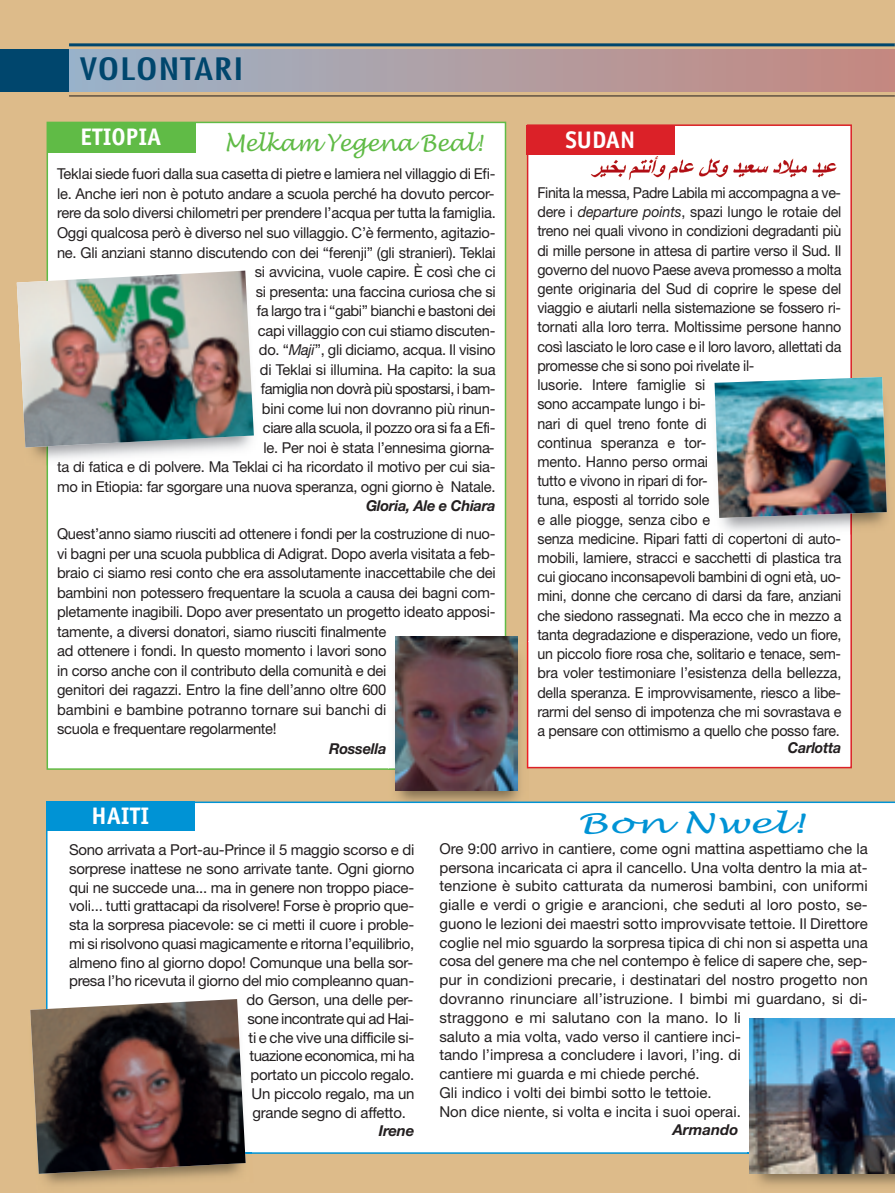
<style>
.page{position:relative;width:895px;height:1193px;background:#fff}
.page>*{position:absolute;margin:0;border:0;box-sizing:border-box;transform-origin:0 0}
.t1{font:condensed 30px "Futura";letter-spacing:.02em;color:#00466d;scale:1.5 1}
.t2{font:italic 27px "Lucida Handwriting";color:#0093d5;scale:1.5 1}
.t3{font:700 24px "Officina Sans";color:#fff}
.t4{font:italic 22.5px "Lucida Handwriting";letter-spacing:-.02em;color:#60bb46}
.t5{font:15px/19.5px "Helvetica Neue";letter-spacing:-.015em;color:#231f20}
.t6{font:15px/19.2px "Helvetica Neue";letter-spacing:-.015em;color:#231f20;scale:.95 1}
.t7{font:italic 700 15px "Helvetica Neue";letter-spacing:-.015em;color:#231f20}
.t8{font:15px "Helvetica Neue";letter-spacing:-.035em;color:#231f20}
.t9{font:italic 700 15px "Helvetica Neue";letter-spacing:-.015em;color:#231f20;scale:.95 1}
.s1{font-style:italic}
</style>
<div class="page">
<div style="left:0;top:0;width:894px;height:1192px;background:#ddbb8a"></div>
<div style="left:528px;top:126px;width:322px;height:640px;background:#fff"></div>
<div style="left:527px;top:124px;width:324px;height:644px;border:2px solid #db2128"></div>
<img style="left:591px;top:142px;width:246px;height:38px">
<div style="left:69px;top:49px;width:825px;height:43px;background:linear-gradient(to right,#9bb3c9,#c6887f)"></div>
<hr style="left:69px;top:43px;width:825px;height:3px;background:#00466d">
<hr style="left:69px;top:95px;width:825px;height:1px;background:#231f20">
<div style="left:0;top:49px;width:69px;height:43px;background:#00466d"></div>
<div style="left:48px;top:123px;width:456px;height:645px;background:#fff"></div>
<div style="left:47px;top:123px;width:148px;height:29px;background:#60bb46"></div>
<img style="left:25px;top:447px;width:23px;height:19px">
<img style="left:57px;top:461px;width:51px;height:4px">
<img style="left:17px;top:270px;width:237px;height:177px">
<img style="left:388px;top:641px;width:141px;height:160px">
<img style="left:527px;top:641px;width:2px;height:127px">
<img style="left:388px;top:641px;width:7px;height:128px">
<img style="left:395px;top:636px;width:122px;height:154px">
<div style="left:526px;top:125px;width:148px;height:30px;background:#db2128"></div>
<img style="left:851px;top:472px;width:36px;height:62px">
<img style="left:850px;top:518px;width:1px;height:16px">
<img style="left:715px;top:533px;width:111px;height:6px">
<img style="left:714px;top:377px;width:172px;height:141px">
<div style="left:46px;top:801px;width:848px;height:352px;background:#fff"></div>
<div style="left:46px;top:801px;width:149px;height:29px;background:#0093d5"></div>
<img style="left:38px;top:1014px;width:215px;height:171px">
<img style="left:245px;top:1004px;width:7px;height:149px">
<img style="left:30px;top:998px;width:215px;height:175px">
<img style="left:747px;top:1022px;width:147px;height:164px">
<img style="left:749px;top:1017px;width:145px;height:155px">
<h1 class="t1" style="left:80px;top:56px;width:111px">VOLONTARI</h1>
<h3 class="t3" style="left:81px;top:128px;width:82px">ETIOPIA</h3>
<h3 class="t3" style="left:565px;top:131px;width:71px">SUDAN</h3>
<h3 class="t4" style="left:224px;top:130px;width:260px">Melkam Yegena Beal!</h3>
<p class="t5" style="left:57px;top:166px;width:440px;text-align:right">Teklai siede fuori dalla sua casetta di pietre e lamiera nel villaggio di Efi&shy;le. Anche ieri non è potuto andare a scuola perché ha dovuto percor&shy;rere da solo diversi chilometri per prendere l’acqua per tutta la famiglia.<br>Oggi qualcosa però è diverso nel suo villaggio. C’è fermento, agitazio&shy;ne. Gli anziani stanno discutendo con dei “ferenji” (gli stranieri). Teklai si avvicina, vuole capire. È così che ci<br>si presenta: una faccina curiosa che si<br>fa largo tra i “gabi” bianchi e bastoni dei<br>capi villaggio con cui stiamo discuten-<br>do. “<span class="s1">Maji</span>”, gli diciamo, acqua. Il visino<br>di Teklai si illumina. Ha capito: la sua<br>famiglia non dovrà più spostarsi, i bam-<br>bini come lui non dovranno più rinun-<br>ciare alla scuola, il pozzo ora si fa a Efi-<br>le. Per noi è stata l’ennesima giorna-<br>ta di fatica e di polvere. Ma Teklai ci ha ricordato il motivo per cui sia&shy;mo in Etiopia: far sgorgare una nuova speranza, ogni giorno è Natale.</p>
<p class="t7" style="left:366px;top:500px;width:131px">Gloria, Ale e Chiara</p>
<p class="t5" style="left:57px;top:525px;width:440px">Quest’anno siamo riusciti ad ottenere i fondi per la costruzione di nuo&shy;vi bagni per una scuola pubblica di Adigrat. Dopo averla visitata a feb&shy;braio ci siamo resi conto che era assolutamente inaccettabile che dei bambini non potessero frequentare la scuola a causa dei bagni com&shy;pletamente inagibili. Dopo aver presentato un progetto ideato apposi&shy;tamente, a diversi donatori, siamo riusciti finalmente<br>ad ottenere i fondi. In questo momento i lavori sono<br>in corso anche con il contributo della comunità e dei<br>genitori dei ragazzi. Entro la fine dell’anno oltre 600<br>bambini e bambine potranno tornare sui banchi di<br>scuola e frequentare regolarmente!</p>
<p class="t7" style="left:329px;top:743px;width:59px">Rossella</p>
<p class="t6" style="left:537px;top:184px;width:321px">Finita la messa, Padre Labila mi accompagna a ve&shy;dere i <span class="s1">departure points</span>, spazi lungo le rotaie del treno nei quali vivono in condizioni degradanti più di mille persone in attesa di partire verso il Sud. Il governo del nuovo Paese aveva promesso a molta gente originaria del Sud di coprire le spese del viaggio e aiutarli nella sistemazione se fossero ri&shy;tornati alla loro terra. Moltissime persone hanno così lasciato le loro case e il loro lavoro, allettati da promesse che si sono poi rivelate il-<br>lusorie. Intere famiglie si<br>sono accampate lungo i bi-<br>nari di quel treno fonte di<br>continua speranza e tor-<br>mento. Hanno perso ormai<br>tutto e vivono in ripari di for-<br>tuna, esposti al torrido sole<br>e alle piogge, senza cibo e<br>senza medicine. Ripari fatti di copertoni di auto&shy;mobili, lamiere, stracci e sacchetti di plastica tra cui giocano inconsapevoli bambini di ogni età, uo&shy;mini, donne che cercano di darsi da fare, anziani che siedono rassegnati. Ma ecco che in mezzo a tanta degradazione e disperazione, vedo un fiore, un piccolo fiore rosa che, solitario e tenace, sem&shy;bra voler testimoniare l’esistenza della bellezza, della speranza. E improvvisamente, riesco a libe&shy;rarmi del senso di impotenza che mi sovrastava e a pensare con ottimismo a quello che posso fare.</p>
<p class="t9" style="left:787px;top:741px;width:58px">Carlotta</p>
<h3 class="t3" style="left:92px;top:806px;width:59px">HAITI</h3>
<h2 class="t2" style="left:577px;top:807px;width:153px">Bon Nwel!</h2>
<p class="t5" style="left:69px;top:841px;width:347px">Sono arrivata a Port-au-Prince il 5 maggio scorso e di</p>
<p class="t5" style="left:69px;top:859px;width:347px">sorprese inattese ne sono arrivate tante. Ogni giorno</p>
<p class="t5" style="left:69px;top:878px;width:346px">qui ne succede una... ma in genere non troppo piace-</p>
<p class="t5" style="left:69px;top:897px;width:346px">voli... tutti grattacapi da risolvere! Forse è proprio que-</p>
<p class="t5" style="left:69px;top:916px;width:346px">sta la sorpresa piacevole: se ci metti il cuore i proble-</p>
<p class="t5" style="left:69px;top:934px;width:347px">mi si risolvono quasi magicamente e ritorna l’equilibrio,</p>
<p class="t5" style="left:69px;top:953px;width:346px">almeno fino al giorno dopo! Comunque una bella sor-</p>
<p class="t5" style="left:69px;top:972px;width:346px">presa l’ho ricevuta il giorno del mio compleanno quan-</p>
<p class="t5" style="left:246px;top:991px;width:168px">do Gerson, una delle per-</p>
<p class="t5" style="left:247px;top:1009px;width:168px">sone incontrate qui ad Hai-</p>
<p class="t5" style="left:248px;top:1028px;width:167px">ti e che vive una difficile si-</p>
<p class="t8" style="left:249px;top:1050px;width:166px">tuazione economica, mi ha</p>
<p class="t5" style="left:250px;top:1066px;width:165px">portato un piccolo regalo.</p>
<p class="t5" style="left:251px;top:1084px;width:164px">Un piccolo regalo, ma un</p>
<p class="t5" style="left:252px;top:1103px;width:155px">grande segno di affetto.</p>
<p class="t7" style="left:379px;top:1125px;width:37px">Irene</p>
<p class="t5" style="left:439px;top:840px;width:430px;line-height:18.8px">Ore 9:00 arrivo in cantiere, come ogni mattina aspettiamo che la persona incaricata ci apra il cancello. Una volta dentro la mia at&shy;tenzione è subito catturata da numerosi bambini, con uniformi gialle e verdi o grigie e arancioni, che seduti al loro posto, se&shy;guono le lezioni dei maestri sotto improvvisate tettoie. Il Direttore coglie nel mio sguardo la sorpresa tipica di chi non si aspetta una cosa del genere ma che nel contempo è felice di sapere che, sep&shy;pur in condizioni precarie, i destinatari del nostro progetto non dovranno rinunciare all’istruzione. I bimbi mi guardano, si di&shy;straggono e mi salutano con la mano. Io li<br>saluto a mia volta, vado verso il cantiere inci-<br>tando l’impresa a concludere i lavori, l’ing. di<br>cantiere mi guarda e mi chiede perché.<br>Gli indico i volti dei bimbi sotto le tettoie.<br>Non dice niente, si volta e incita i suoi operai.</p>
<p class="t7" style="left:672px;top:1124px;width:67px">Armando</p>
</div>
